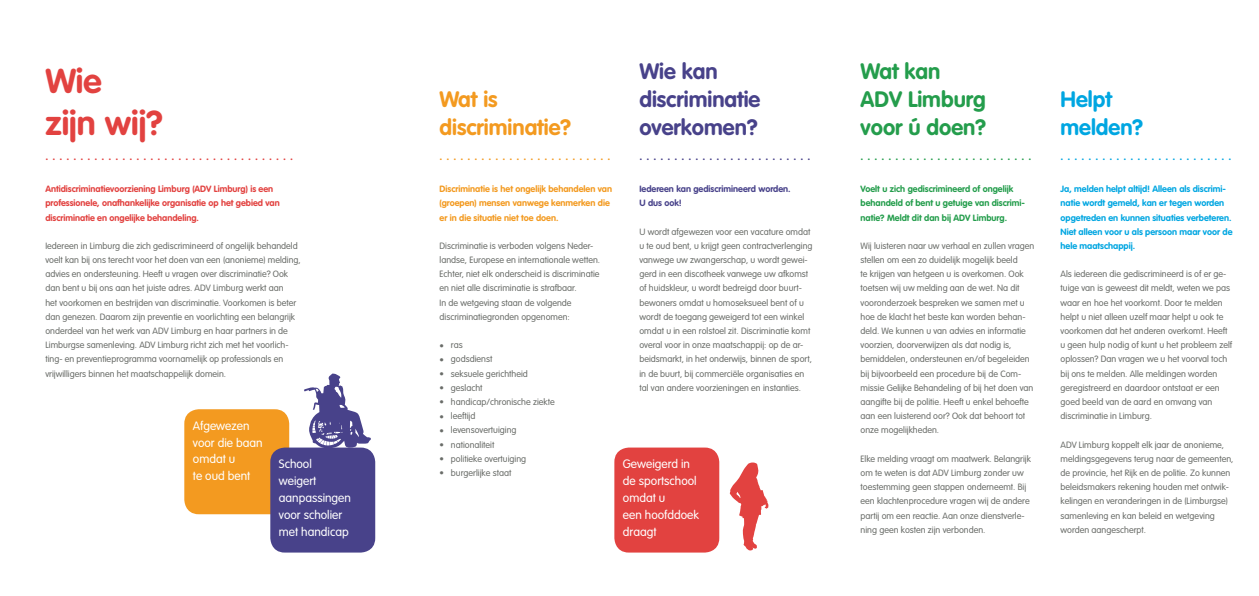
<style>
.page{position:relative;width:1259px;height:596px;background:#fff}
.page>*{position:absolute;margin:0;border:0;box-sizing:border-box;transform-origin:0 0}
.t1{font:700 34px/42.5px "VAG Rounded";color:#e24240}
.t2{font:700 22px/28.3px "VAG Rounded";color:#48428a}
.t3{font:700 22px/28.3px "VAG Rounded";color:#249d4c}
.t4{font:700 22px/28.3px "VAG Rounded";color:#f39a20}
.t5{font:700 22px/28.3px "VAG Rounded";color:#00a6e1}
.t6{font:300 12px/16.9px "VAG Rounded";color:#fff}
.t7{font:700 11px "VAG Rounded";color:#e24240}
.t8{font:700 11px "VAG Rounded";color:#f39a20}
.t9{font:700 11px "VAG Rounded";color:#249d4c}
.t10{font:700 11px "VAG Rounded";color:#48428a}
.t11{font:700 11px "VAG Rounded";color:#00a6e1}
.t12{font:300 9px/14.2px "VAG Rounded";color:#696c68}
.t13{font:700 9px/14.2px "VAG Rounded";color:#00a6e1}
.t14{font:700 9px/14.2px "VAG Rounded";color:#e24240}
.t15{font:700 9px/14.2px "VAG Rounded";color:#249d4c}
.t16{font:700 9px/14.2px "VAG Rounded";color:#f39a20}
.t17{font:700 9px/14.2px "VAG Rounded";color:#48428a}
</style>
<div class="page">
<div style="left:184px;top:409px;width:105px;height:105px;background:#f39a20;border-radius:15px"></div>
<div style="left:270px;top:447px;width:105px;height:105px;background:#48428a;border-radius:15px"></div>
<div style="left:614px;top:447px;width:105px;height:105px;background:#e24240;border-radius:15px"></div>
<svg style="left:303px;top:373px;width:68px;height:76px"></svg>
<svg style="left:729px;top:462px;width:39px;height:88px"></svg>
<h2 class="t2" style="left:639px;top:57px;width:122px">Wie kan discriminatie overkomen?</h2>
<p class="t10" style="left:639px;top:149px;width:172px">. . . . . . . . . . . . . . . . . . . . . . . . .</p>
<p class="t17" style="left:639px;top:182px;width:153px">Iedereen kan gediscrimineerd worden.<br>U dus ook!</p>
<p class="t12" style="left:639px;top:225px;width:175px">U wordt afgewezen voor een vacature omdat u te oud bent, u krijgt geen contractverlenging vanwege uw zwangerschap, u wordt gewei&shy;gerd in een discotheek vanwege uw afkomst of huidskleur, u wordt bedreigd door buurt&shy;bewoners omdat u homoseksueel bent of u wordt de toegang geweigerd tot een winkel omdat u in een rolstoel zit. Discriminatie komt overal voor in onze maatschappij: op de ar&shy;beidsmarkt, in het onderwijs, binnen de sport, in de buurt, bij commerciële organisaties en tal van andere voorzieningen en instanties.</p>
<h1 class="t1" style="left:45px;top:61px;width:119px">Wie<br>zijn wij?</h1>
<p class="t7" style="left:45px;top:149px;width:249px">. . . . . . . . . . . . . . . . . . . . . . . . . . . . . . . . . . . .</p>
<p class="t14" style="left:45px;top:182px;width:236px">Antidiscriminatievoorziening Limburg (ADV Limburg) is een professionele, onafhankelijke organisatie op het gebied van discriminatie en ongelijke behandeling.</p>
<p class="t12" style="left:45px;top:239px;width:257px">Iedereen in Limburg die zich gediscrimineerd of ongelijk behandeld voelt kan bij ons terecht voor het doen van een (anonieme) melding, advies en ondersteuning. Heeft u vragen over discriminatie? Ook dan bent u bij ons aan het juiste adres. ADV Limburg werkt aan<br>het voorkomen en bestrijden van discriminatie. Voorkomen is beter dan genezen. Daarom zijn preventie en voorlichting een belangrijk onderdeel van het werk van ADV Limburg en haar partners in de Limburgse samenleving. ADV Limburg richt zich met het voorlich&shy;ting- en preventieprogramma voornamelijk op professionals en vrijwilligers binnen het maatschappelijk domein.</p>
<h2 class="t4" style="left:439px;top:86px;width:133px">Wat is discriminatie?</h2>
<p class="t8" style="left:439px;top:149px;width:172px">. . . . . . . . . . . . . . . . . . . . . . . . .</p>
<p class="t16" style="left:439px;top:182px;width:174px">Discriminatie is het ongelijk behandelen van (groepen) mensen vanwege kenmerken die er in die situatie niet toe doen.</p>
<p class="t12" style="left:439px;top:239px;width:162px">Discriminatie is verboden volgens Neder&shy;landse, Europese en internationale wetten.<br>Echter, niet elk onderscheid is discriminatie en niet alle discriminatie is strafbaar.<br>In de wetgeving staan de volgende discriminatiegronden opgenomen:</p>
<p class="t12" style="left:439px;top:338px;width:25px">• ras</p>
<p class="t12" style="left:439px;top:352px;width:54px">• godsdienst</p>
<p class="t12" style="left:439px;top:366px;width:90px">• seksuele gerichtheid</p>
<p class="t12" style="left:439px;top:380px;width:45px">• geslacht</p>
<p class="t12" style="left:439px;top:395px;width:117px">• handicap/chronische ziekte</p>
<p class="t12" style="left:439px;top:409px;width:37px">• leeftijd</p>
<p class="t12" style="left:439px;top:423px;width:79px">• levensovertuiging</p>
<p class="t12" style="left:439px;top:437px;width:56px">• nationaliteit</p>
<p class="t12" style="left:439px;top:451px;width:88px">• politieke overtuiging</p>
<p class="t12" style="left:439px;top:465px;width:73px">• burgerlijke staat</p>
<h3 class="t6" style="left:193px;top:417px;width:71px">Afgewezen voor die baan omdat u<br>te oud bent</h3>
<h3 class="t6" style="left:279px;top:455px;width:74px">School weigert aanpassingen voor scholier met handicap</h3>
<h3 class="t6" style="left:623px;top:455px;width:78px">Geweigerd in de sportschool omdat u<br>een hoofddoek draagt</h3>
<h2 class="t3" style="left:860px;top:57px;width:127px">Wat kan<br>ADV Limburg voor ú doen?</h2>
<p class="t9" style="left:860px;top:149px;width:172px">. . . . . . . . . . . . . . . . . . . . . . . . .</p>
<p class="t15" style="left:860px;top:182px;width:166px">Voelt u zich gediscrimineerd of ongelijk behandeld of bent u getuige van discrimi&shy;natie? Meldt dit dan bij ADV Limburg.</p>
<p class="t12" style="left:860px;top:239px;width:175px">Wij luisteren naar uw verhaal en zullen vragen stellen om een zo duidelijk mogelijk beeld<br>te krijgen van hetgeen u is overkomen. Ook toetsen wij uw melding aan de wet. Na dit vooronderzoek bespreken we samen met u hoe de klacht het beste kan worden behan&shy;deld. We kunnen u van advies en informatie voorzien, doorverwijzen als dat nodig is, bemiddelen, ondersteunen en/of begeleiden bij bijvoorbeeld een procedure bij de Com&shy;missie Gelijke Behandeling of bij het doen van aangifte bij de politie. Heeft u enkel behoefte aan een luisterend oor? Ook dat behoort tot onze mogelijkheden.</p>
<p class="t12" style="left:860px;top:451px;width:172px">Elke melding vraagt om maatwerk. Belangrijk om te weten is dat ADV Limburg zonder uw toestemming geen stappen onderneemt. Bij een klachtenprocedure vragen wij de andere partij om een reactie. Aan onze dienstverle&shy;ning geen kosten zijn verbonden.</p>
<h2 class="t5" style="left:1060px;top:86px;width:84px">Helpt melden?</h2>
<p class="t11" style="left:1060px;top:149px;width:172px">. . . . . . . . . . . . . . . . . . . . . . . . .</p>
<p class="t13" style="left:1060px;top:182px;width:173px">Ja, melden helpt altijd! Alleen als discrimi&shy;natie wordt gemeld, kan er tegen worden opgetreden en kunnen situaties verbeteren.<br>Niet alleen voor u als persoon maar voor de hele maatschappij.</p>
<p class="t12" style="left:1060px;top:267px;width:173px">Als iedereen die gediscrimineerd is of er ge&shy;tuige van is geweest dit meldt, weten we pas waar en hoe het voorkomt. Door te melden helpt u niet alleen uzelf maar helpt u ook te voorkomen dat het anderen overkomt. Heeft u geen hulp nodig of kunt u het probleem zelf oplossen? Dan vragen we u het voorval toch bij ons te melden. Alle meldingen worden geregistreerd en daardoor ontstaat er een goed beeld van de aard en omvang van discriminatie in Limburg.</p>
<p class="t12" style="left:1060px;top:437px;width:174px">ADV Limburg koppelt elk jaar de anonieme, meldingsgegevens terug naar de gemeenten, de provincie, het Rijk en de politie. Zo kunnen beleidsmakers rekening houden met ontwik&shy;kelingen en veranderingen in de (Limburgse) samenleving en kan beleid en wetgeving worden aangescherpt.</p>
</div>
